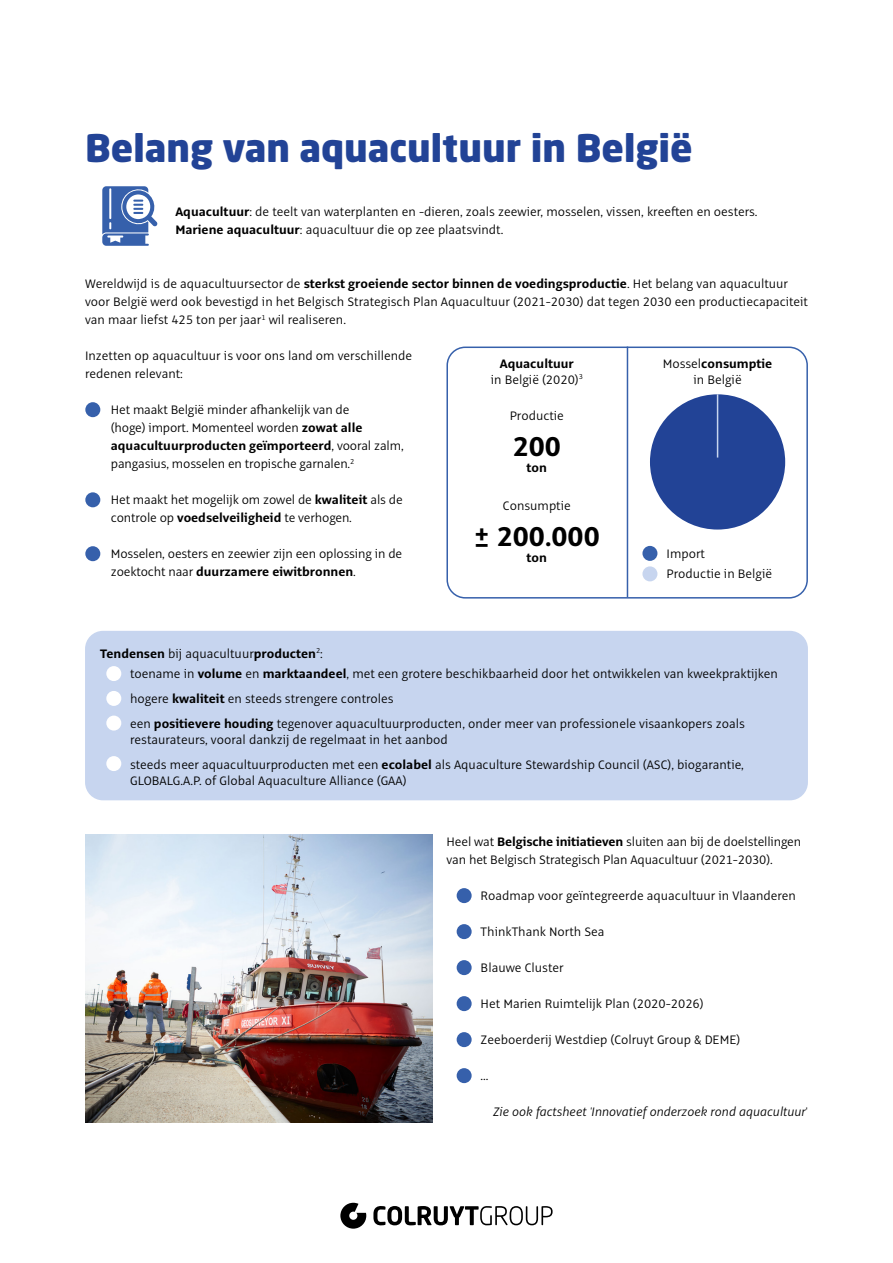
<style>
.page{position:relative;width:893px;height:1263px;background:#fff}
.page>*{position:absolute;margin:0;border:0;box-sizing:border-box;transform-origin:0 0}
.t1{font:900 37.5px "Neo Sans Std";color:#224396}
.t2{font:700 30px "Alto Pro";color:#000}
.t3{font:300 13.5px/18px "Alto Pro";color:#000}
.t4{font:italic 300 13.5px "Alto Pro";color:#000}
.t5{font:700 13.5px "Alto Pro";color:#000}
.s1{font-weight:700}
.s2{font-style:normal}
</style>
<div class="page">
<svg style="left:373px;top:1206px;width:180px;height:19px"></svg>
<svg style="left:340px;top:1203px;width:26px;height:26px"></svg>
<div style="left:446px;top:347px;width:362px;height:252px;border:2px solid #3660ab;border-radius:18px"></div>
<div style="left:85px;top:631px;width:723px;height:169px;background:#c7d5ef;border-radius:18px"></div>
<div style="left:85px;top:402px;width:15px;height:15px;background:#3660ab;border-radius:50%"></div>
<div style="left:457px;top:888px;width:15px;height:15px;background:#3660ab;border-radius:50%"></div>
<div style="left:642px;top:546px;width:15px;height:15px;background:#3660ab;border-radius:50%"></div>
<div style="left:642px;top:566px;width:15px;height:15px;background:#c7d5ef;border-radius:50%"></div>
<div style="left:85px;top:492px;width:15px;height:15px;background:#3660ab;border-radius:50%"></div>
<div style="left:457px;top:924px;width:15px;height:15px;background:#3660ab;border-radius:50%"></div>
<div style="left:85px;top:546px;width:15px;height:15px;background:#3660ab;border-radius:50%"></div>
<div style="left:457px;top:960px;width:15px;height:15px;background:#3660ab;border-radius:50%"></div>
<div style="left:457px;top:996px;width:15px;height:15px;background:#3660ab;border-radius:50%"></div>
<div style="left:457px;top:1032px;width:15px;height:15px;background:#3660ab;border-radius:50%"></div>
<div style="left:457px;top:1068px;width:15px;height:15px;background:#3660ab;border-radius:50%"></div>
<svg style="left:102px;top:186px;width:56px;height:60px"></svg>
<div style="left:106px;top:666px;width:15px;height:15px;background:#fff;border-radius:50%"></div>
<div style="left:106px;top:691px;width:15px;height:15px;background:#fff;border-radius:50%"></div>
<div style="left:106px;top:716px;width:15px;height:14px;background:#fff;border-radius:50%"></div>
<div style="left:106px;top:756px;width:15px;height:15px;background:#fff;border-radius:50%"></div>
<img style="left:85px;top:834px;width:347px;height:289px">
<div style="left:650px;top:394px;width:135px;height:135px;background:#224396;border-radius:50%"></div>
<hr style="left:717px;top:394px;width:1px;height:64px;background:#c7d5ef">
<hr style="left:627px;top:347px;width:1px;height:250px;background:#3660ab">
<h1 class="t1" style="left:85px;top:124px;width:609px">Belang van aquacultuur in België</h1>
<p class="t3" style="left:175px;top:203px;width:584px"><span class="s1">Aquacultuur</span>: de teelt van waterplanten en -dieren, zoals zeewier, mosselen, vissen, kreeften en oesters.<br><span class="s1">Mariene aquacultuur</span>: aquacultuur die op zee plaatsvindt.</p>
<p class="t3" style="left:85px;top:275px;width:724px">Wereldwijd is de aquacultuursector de <span class="s1">sterkst groeiende sector binnen de voedingsproductie</span>. Het belang van aquacultuur voor België werd ook bevestigd in het Belgisch Strategisch Plan Aquacultuur (2021-2030) dat tegen 2030 een productiecapaciteit van maar liefst 425 ton per jaar<sup>1</sup> wil realiseren.</p>
<p class="t3" style="left:85px;top:347px;width:329px">Inzetten op aquacultuur is voor ons land om verschillende redenen relevant:</p>
<p class="t3" style="left:111px;top:401px;width:294px">Het maakt België minder afhankelijk van de<br>(hoge) import. Momenteel worden <span class="s1">zowat alle aquacultuurproducten geïmporteerd</span>, vooral zalm, pangasius, mosselen en tropische garnalen.<sup>2</sup></p>
<p class="t3" style="left:111px;top:491px;width:293px">Het maakt het mogelijk om zowel de <span class="s1">kwaliteit</span> als de controle op <span class="s1">voedselveiligheid</span> te verhogen.</p>
<p class="t3" style="left:111px;top:545px;width:293px">Mosselen, oesters en zeewier zijn een oplossing in de zoektocht naar <span class="s1">duurzamere eiwitbronnen</span>.</p>
<p class="t3" style="left:491px;top:355px;width:94px;line-height:16.2px;text-align:center"><span class="s1">Aquacultuur<br></span>in België (2020)<sup>3</sup></p>
<p class="t3" style="left:510px;top:407px;width:56px">Productie</p>
<h2 class="t2" style="left:513px;top:428px;width:50px">200</h2>
<p class="t5" style="left:527px;top:460px;width:22px">ton</p>
<p class="t3" style="left:503px;top:497px;width:69px">Consumptie</p>
<h2 class="t2" style="left:474px;top:518px;width:127px">± 200.000</h2>
<p class="t5" style="left:527px;top:549px;width:22px">ton</p>
<p class="t3" style="left:663px;top:355px;width:111px;line-height:16.2px;text-align:center">Mossel<span class="s1">consumptie </span>in België</p>
<p class="t3" style="left:666px;top:543px;width:107px;line-height:20.4px">Import<br>Productie in België</p>
<p class="t3" style="left:130px;top:643px;width:649px;line-height:20.4px;text-indent:-30px"><span class="s1">Tendensen</span> bij aquacultuur<span class="s1">producten</span><sup>2</sup>:<br>toename in <span class="s1">volume</span> en <span class="s1">marktaandeel</span>, met een grotere beschikbaarheid door het ontwikkelen van kweekpraktijken</p>
<p class="t3" style="left:130px;top:686px;width:616px;line-height:24.8px">hogere <span class="s1">kwaliteit</span> en steeds strengere controles<br>een <span class="s1">positievere houding</span> tegenover aquacultuurproducten, onder meer van professionele visaankopers zoals</p>
<p class="t3" style="left:130px;top:727px;width:615px;line-height:24.8px">restaurateurs, vooral dankzij de regelmaat in het aanbod<br>steeds meer aquacultuurproducten met een <span class="s1">ecolabel</span> als Aquaculture Stewardship Council (ASC), biogarantie,</p>
<p class="t3" style="left:130px;top:771px;width:278px">GLOBALG.A.P. of Global Aquaculture Alliance (GAA)</p>
<p class="t3" style="left:447px;top:833px;width:356px">Heel wat <span class="s1">Belgische initiatieven</span> sluiten aan bij de doelstellingen van het Belgisch Strategisch Plan Aquacultuur (2021-2030).</p>
<p class="t3" style="left:481px;top:887px;width:317px">Roadmap voor geïntegreerde aquacultuur in Vlaanderen</p>
<p class="t3" style="left:481px;top:923px;width:125px">ThinkThank North Sea</p>
<p class="t3" style="left:481px;top:959px;width:84px">Blauwe Cluster</p>
<p class="t3" style="left:481px;top:995px;width:224px">Het Marien Ruimtelijk Plan (2020-2026)</p>
<p class="t3" style="left:481px;top:1031px;width:261px">Zeeboerderij Westdiep (Colruyt Group &amp; DEME)</p>
<p class="t3" style="left:481px;top:1067px;width:10px">…</p>
<p class="t4" style="left:493px;top:1103px;width:316px">Zie ook factsheet 'Innovatief onderzoek rond aquacultuur<span class="s2">'</span></p>
</div>
